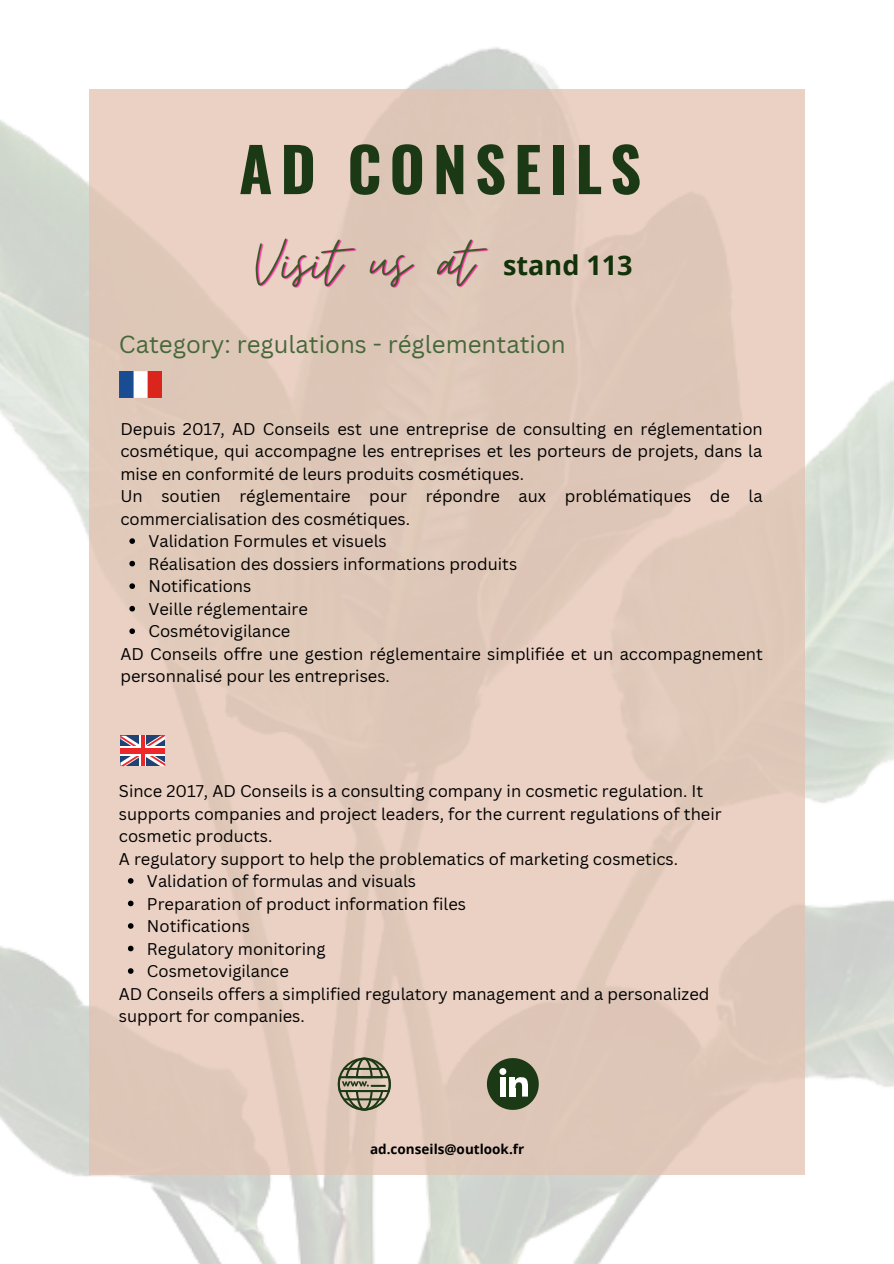
<style>
.page{position:relative;width:894px;height:1264px;background:#fff}
.page>*{position:absolute;margin:0;border:0;box-sizing:border-box;transform-origin:0 0}
.t1{font:700 60.75px "Oswald";letter-spacing:.13em;color:#1c3915}
.t2{font:700 27px "Open Sans";color:#12320a}
.t3{font:24px "Canva Sans";color:#45683a}
.t4{font:16.5px/22.5px "Canva Sans";color:#000}
.t5{font:700 13.5px "Open Sans";color:#000}
</style>
<div class="page">
<img style="left:0;top:47px;width:893px;height:1216px">
<div style="left:89px;top:89px;width:715px;height:1086px;background:#e0caba"></div>
<img style="left:119px;top:372px;width:42px;height:26px">
<svg style="left:120px;top:735px;width:45px;height:31px"></svg>
<svg style="left:120px;top:746px;width:45px;height:9px"></svg>
<div style="left:140px;top:735px;width:6px;height:31px;background:#fff"></div>
<div style="left:120px;top:748px;width:45px;height:5px;background:#ee2828"></div>
<hr style="left:141px;top:735px;width:4px;height:31px;background:#ee2828">
<svg style="left:338px;top:1057px;width:52px;height:53px"></svg>
<svg style="left:487px;top:1058px;width:51px;height:51px"></svg>
<svg style="left:129px;top:538px;width:6px;height:6px"></svg>
<svg style="left:129px;top:561px;width:6px;height:5px"></svg>
<svg style="left:129px;top:583px;width:6px;height:6px"></svg>
<svg style="left:129px;top:606px;width:6px;height:5px"></svg>
<svg style="left:129px;top:628px;width:6px;height:6px"></svg>
<img style="left:255px;top:238px;width:234px;height:51px">
<svg style="left:128px;top:878px;width:5px;height:5px"></svg>
<svg style="left:128px;top:900px;width:5px;height:6px"></svg>
<svg style="left:128px;top:923px;width:5px;height:5px"></svg>
<svg style="left:128px;top:945px;width:5px;height:6px"></svg>
<svg style="left:128px;top:968px;width:5px;height:5px"></svg>
<h1 class="t1" style="left:239px;top:122px;width:403px">AD CONSEILS</h1>
<h2 class="t2" style="left:503px;top:246px;width:131px">stand 113</h2>
<h3 class="t3" style="left:119px;top:327px;width:448px">Category: regulations - réglementation</h3>
<p class="t4" style="left:120px;top:417px;width:643px">Depuis 2017, AD Conseils est une entreprise de consulting en réglementation cosmétique, qui accompagne les entreprises et les porteurs de projets, dans la mise en conformité de leurs produits cosmétiques.<br>Un soutien réglementaire pour répondre aux problématiques de la commercialisation des cosmétiques.</p>
<p class="t4" style="left:148px;top:529px;width:370px">Validation Formules et visuels<br>Réalisation des dossiers informations produits<br>Notifications<br>Veille réglementaire<br>Cosmétovigilance</p>
<p class="t4" style="left:120px;top:642px;width:644px">AD Conseils offre une gestion réglementaire simplifiée et un accompagnement personnalisé pour les entreprises.</p>
<p class="t4" style="left:119px;top:779px;width:604px">Since 2017, AD Conseils is a consulting company in cosmetic regulation. It supports companies and project leaders, for the current regulations of their cosmetic products.<br>A regulatory support to help the problematics of marketing cosmetics.</p>
<p class="t4" style="left:147px;top:869px;width:320px">Validation of formulas and visuals<br>Preparation of product information files<br>Notifications<br>Regulatory monitoring<br>Cosmetovigilance</p>
<p class="t4" style="left:119px;top:982px;width:592px">AD Conseils offers a simplified regulatory management and a personalized support for companies.</p>
<p class="t5" style="left:370px;top:1139px;width:156px">ad.conseils@outlook.fr</p>
</div>
